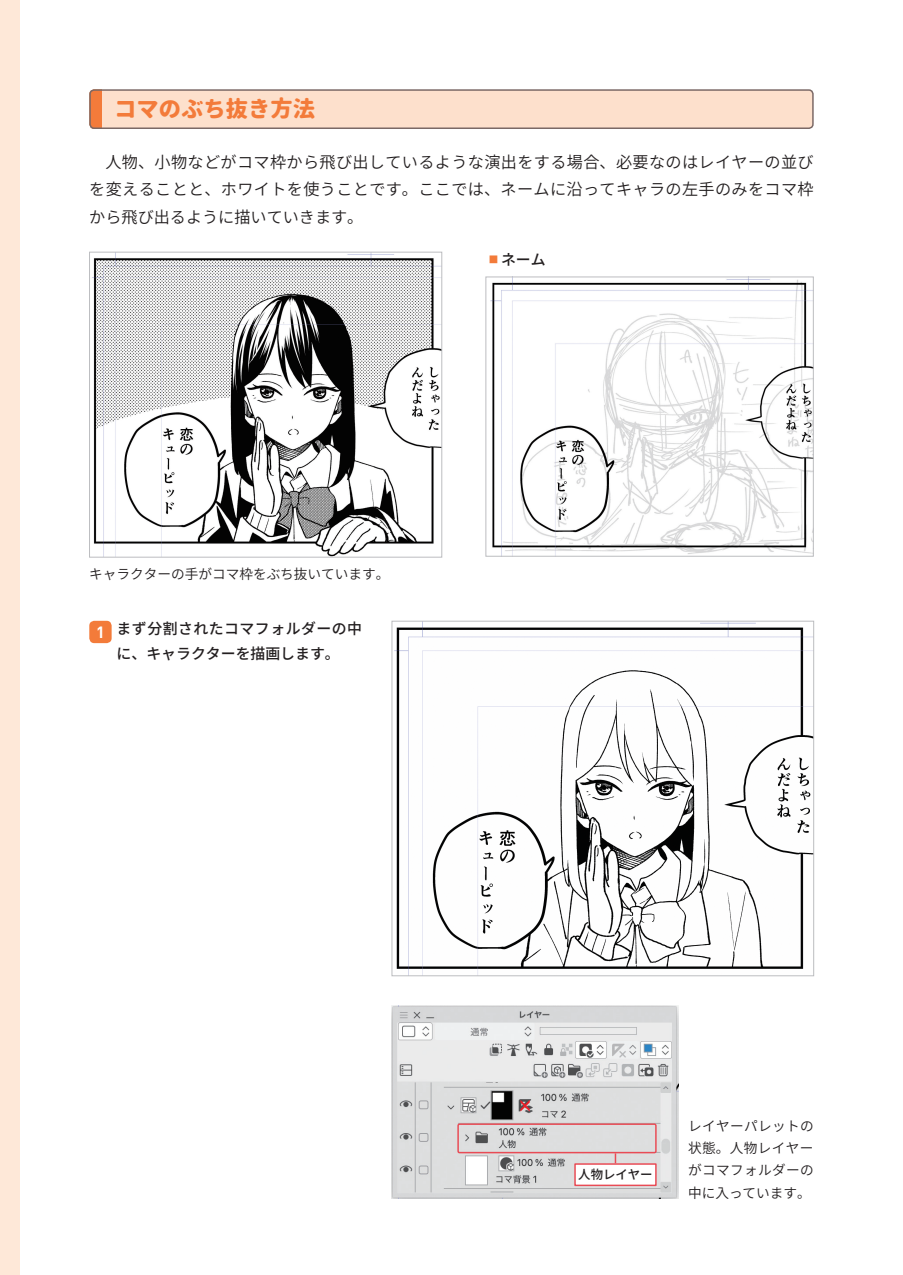
<style>
.page{position:relative;width:903px;height:1275px;background:#fff}
.page>*{position:absolute;margin:0;border:0;box-sizing:border-box;transform-origin:0 0}
.t1{font:800 22.4px "Gen Jyuu Gothic";color:#f37b3a}
.t2{font:16.1px/27.3px "Source Han Sans";letter-spacing:.025em;color:#231f20;text-align:justify}
.t3{font:500 14.88px/24.8px "Source Han Sans";letter-spacing:.035em;color:#231f20;text-align:center}
.t4{font:13.65px/22.4px "Source Han Sans";color:#231f20;text-align:justify}
.t5{font:500 12.42px "Source Han Sans";color:#231f20}
.s1{font-family:"Hira Kaku Pro N W6";font-weight:400;color:#f37b3a}
.s2{font-family:"DIN Pro";font-weight:700;font-size:16.1px;color:#fff}
</style>
<div class="page">
<div style="left:0;top:0;width:20px;height:1275px;background:#fee8d8"></div>
<div style="left:90px;top:90px;width:723px;height:38px;background:#fde0cc;border-radius:4px"></div>
<div style="left:89px;top:89px;width:13px;height:40px;background:#f37b3a"></div>
<div style="left:89px;top:89px;width:725px;height:40px;border:1px solid #7a6865;border-radius:4px"></div>
<img style="left:92px;top:254px;width:348px;height:302px">
<div style="left:89px;top:252px;width:353px;height:306px;border:1px solid #bcbdc0"></div>
<img style="left:394px;top:623px;width:418px;height:351px">
<div style="left:392px;top:621px;width:422px;height:355px;border:1px solid #bcbdc0"></div>
<img style="left:392px;top:1006px;width:286px;height:193px">
<img style="left:490px;top:279px;width:322px;height:276px">
<div style="left:485px;top:277px;width:329px;height:280px;border:1px solid #bcbdc0"></div>
<div style="left:89px;top:621px;width:23px;height:22px;background:#f37b3a;border-radius:5px"></div>
<div style="left:457px;top:1123px;width:200px;height:30px;border:1px solid #e94b55"></div>
<div style="left:575px;top:1164px;width:81px;height:21px;background:#fff"></div>
<div style="left:574px;top:1163px;width:83px;height:23px;border:1px solid #e94b55"></div>
<h1 class="t1" style="left:114px;top:92px;width:202px">コマのぶち抜き方法</h1>
<p class="t2" style="left:89px;top:149px;width:726px;text-indent:16px">人物、小物などがコマ枠から飛び出しているような演出をする場合、必要なのはレイヤーの並びを変えることと、ホワイトを使うことです。ここでは、ネームに沿ってキャラの左手のみをコマ枠から飛び出るように描いていきます。</p>
<p class="t3" style="left:486px;top:247px;width:61px"><span class="s1">⿎</span>ネーム</p>
<p class="t4" style="left:89px;top:564px;width:302px">キャラクターの手がコマ枠をぶち抜いています。</p>
<p class="t3" style="left:96px;top:616px;width:267px"><span class="s2">1</span> まず分割されたコマフォルダーの中に、キャラクターを描画します。</p>
<p class="t5" style="left:578px;top:1168px;width:76px">人物レイヤー</p>
<p class="t4" style="left:688px;top:1115px;width:127px">レイヤーパレットの状態。人物レイヤーがコマフォルダーの中に入っています。</p>
</div>
